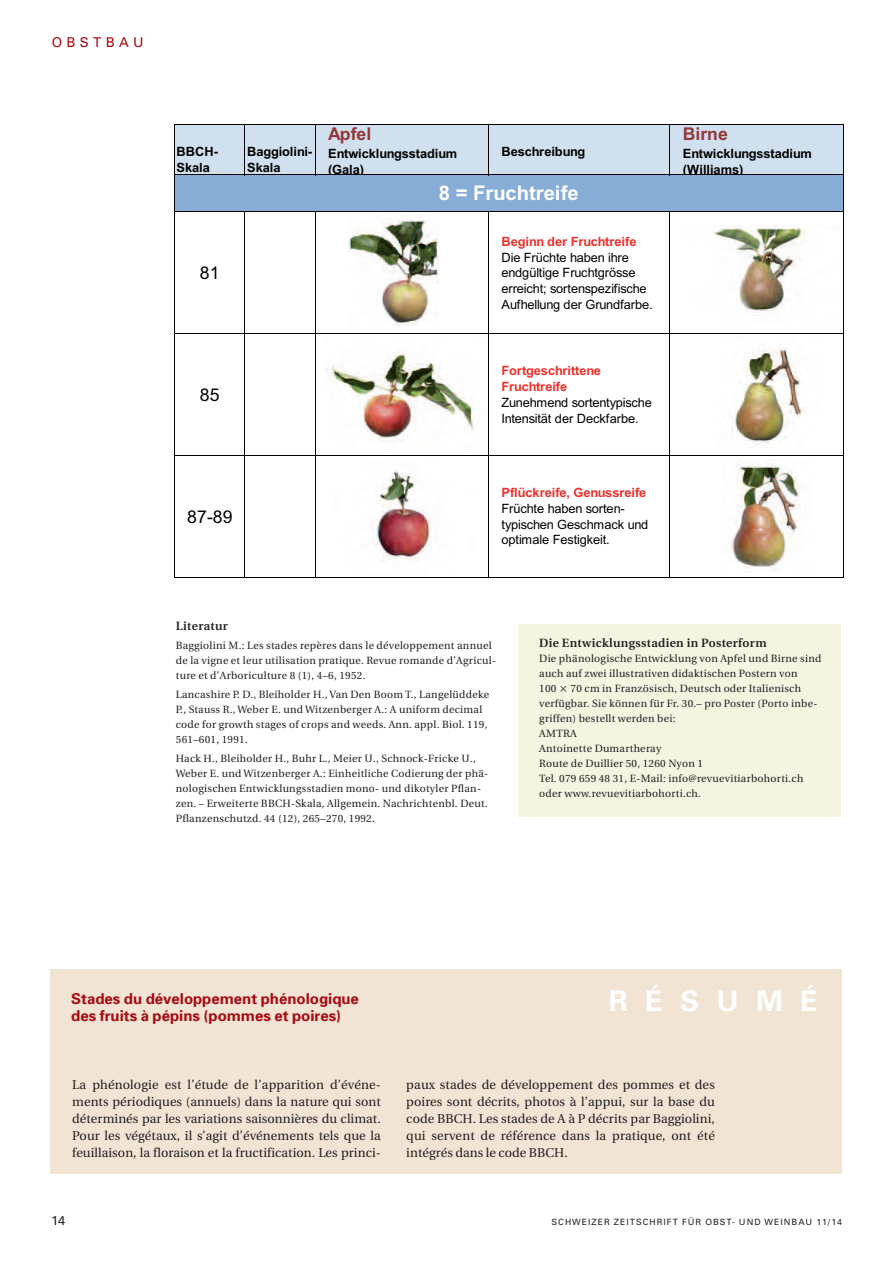
<style>
.page{position:relative;width:893px;height:1263px;background:#fff}
.page>*{position:absolute;margin:0;border:0;box-sizing:border-box;transform-origin:0 0}
.t1{font:700 28.5px "Univers";letter-spacing:.61em;color:#fff}
.t2{font:20.25px "Arial Bold MT+T42+DXNLOR";color:#fff}
.t3{font:17.55px "Arial Bold MT+T42+DXNLOR";color:#923838}
.t4{font:17.55px "Arial MT+T42+WVFWAV";letter-spacing:.005em;color:#000}
.t5{font:700 15px "Univers";color:#a70a12}
.t6{font:13.5px "Univers";letter-spacing:.32em;color:#a70a12}
.t7{font:12.75px/17px "Utopia";letter-spacing:.005em;color:#231f20;text-align:justify}
.t8{font:12.75px/15.8px "Arial MT+T42+WVFWAV";letter-spacing:-.005em;color:#000}
.t9{font:12.75px/16px "Arial Bold MT+T42+DXNLOR";letter-spacing:-.005em;color:#000}
.t10{font:12.75px/16px "Arial Bold MT+T42+DXNLOR";letter-spacing:-.005em;color:#ee2f2a}
.t11{font:12.75px "Univers";color:#231f20}
.t12{font:600 12px "Utopia";letter-spacing:.025em;color:#231f20}
.t13{font:10.5px/15px "Utopia";letter-spacing:.025em;color:#231f20}
.t14{font:8.7px "Univers";letter-spacing:.115em;color:#231f20}
</style>
<div class="page">
<div style="left:50px;top:969px;width:791px;height:205px;background:#f1e4d5"></div>
<div style="left:175px;top:125px;width:668px;height:50px;background:#d0e0ee"></div>
<div style="left:175px;top:175px;width:668px;height:37px;background:#87acd6"></div>
<hr style="left:244px;top:125px;width:1px;height:50px;background:#000">
<hr style="left:315px;top:125px;width:1px;height:50px;background:#000">
<hr style="left:488px;top:125px;width:1px;height:50px;background:#000">
<hr style="left:669px;top:125px;width:1px;height:50px;background:#000">
<hr style="left:174px;top:124px;width:1px;height:454px;background:#000">
<hr style="left:244px;top:212px;width:1px;height:366px;background:#000">
<hr style="left:315px;top:212px;width:1px;height:366px;background:#000">
<hr style="left:488px;top:212px;width:1px;height:366px;background:#000">
<hr style="left:669px;top:212px;width:1px;height:366px;background:#000">
<hr style="left:843px;top:125px;width:1px;height:453px;background:#000">
<hr style="left:175px;top:124px;width:669px;height:1px;background:#000">
<hr style="left:175px;top:174px;width:669px;height:1px;background:#000">
<hr style="left:175px;top:211px;width:669px;height:1px;background:#000">
<hr style="left:175px;top:333px;width:669px;height:1px;background:#000">
<hr style="left:175px;top:455px;width:669px;height:1px;background:#000">
<hr style="left:175px;top:577px;width:669px;height:1px;background:#000">
<img style="left:325px;top:352px;width:149px;height:90px">
<img style="left:373px;top:471px;width:59px;height:91px">
<img style="left:348px;top:217px;width:90px;height:109px">
<img style="left:732px;top:348px;width:75px;height:100px">
<img style="left:731px;top:460px;width:72px;height:113px">
<img style="left:714px;top:225px;width:91px;height:91px">
<div style="left:519px;top:624px;width:322px;height:192px;background:#f5f4e1"></div>
<p class="t6" style="left:52px;top:37px;width:94px">OBSTBAU</p>
<p class="t9" style="left:177px;top:143px;width:43px">BBCH-<br>Skala</p>
<p class="t9" style="left:247px;top:143px;width:67px">Baggiolini-<br>Skala</p>
<h3 class="t4" style="left:200px;top:262px;width:21px">81</h3>
<h3 class="t3" style="left:328px;top:122px;width:45px">Apfel</h3>
<p class="t9" style="left:328px;top:145px;width:131px">Entwicklungsstadium (Gala)</p>
<p class="t9" style="left:501px;top:143px;width:85px">Beschreibung</p>
<h2 class="t2" style="left:439px;top:180px;width:142px">8 = Fruchtreife</h2>
<p class="t10" style="left:501px;top:234px;width:136px">Beginn der Fruchtreife</p>
<p class="t8" style="left:501px;top:249px;width:153px">Die Früchte haben ihre endgültige Fruchtgrösse erreicht; sortenspezifische<br>Aufhellung der Grundfarbe.</p>
<h3 class="t4" style="left:200px;top:383px;width:21px">85</h3>
<p class="t10" style="left:501px;top:363px;width:101px">Fortgeschrittene<br>Fruchtreife</p>
<p class="t8" style="left:501px;top:395px;width:152px">Zunehmend sortentypische<br>Intensität der Deckfarbe.</p>
<h3 class="t4" style="left:187px;top:505px;width:47px">87-89</h3>
<p class="t10" style="left:501px;top:485px;width:146px">Pflückreife, Genussreife</p>
<p class="t8" style="left:501px;top:501px;width:148px">Früchte haben sorten&shy;typischen Geschmack und optimale Festigkeit.</p>
<h3 class="t3" style="left:683px;top:122px;width:47px">Birne</h3>
<p class="t9" style="left:683px;top:145px;width:131px">Entwicklungsstadium (Williams)</p>
<p class="t12" style="left:176px;top:621px;width:54px">Literatur</p>
<p class="t13" style="left:176px;top:639px;width:322px">Baggiolini M.: Les stades repères dans le développement annuel de la vigne et leur utilisation pratique. Revue romande d’Agricul&shy;ture et d’Arboriculture 8 (1), 4–6, 1952.</p>
<p class="t13" style="left:176px;top:688px;width:315px">Lancashire P. D., Bleiholder H., Van Den Boom T., Langelüddeke P., Stauss R., Weber E. und Witzenberger A.: A uniform decimal code for growth stages of crops and weeds. Ann. appl. Biol. 119, 561–601, 1991.</p>
<p class="t13" style="left:176px;top:752px;width:314px">Hack H., Bleiholder H., Buhr L., Meier U., Schnock-Fricke U., Weber E. und Witzenberger A.: Einheitliche Codierung der phä&shy;nologischen Entwicklungsstadien mono- und dikotyler Pflan&shy;zen. – Erweiterte BBCH-Skala, Allgemein. Nachrichtenbl. Deut.<br>Pflanzenschutzd. 44 (12), 265–270, 1992.</p>
<p class="t12" style="left:539px;top:638px;width:229px">Die Entwicklungsstadien in Posterform</p>
<p class="t13" style="left:539px;top:652px;width:284px">Die phänologische Entwicklung von Apfel und Birne sind auch auf zwei illustrativen didaktischen Postern von<br>100</p>
<p class="t13" style="left:539px;top:682px;width:280px;text-indent:31px">70 cm in Französisch, Deutsch oder Italienisch verfügbar. Sie können für Fr. 30.– pro Poster (Porto inbe&shy;griffen) bestellt werden bei:<br>AMTRA<br>Antoinette Dumartheray<br>Route de Duillier 50, 1260 Nyon 1<br>Tel. 079 659 48 31, E-Mail: info@revuevitiarbohorti.ch oder www.revuevitiarbohorti.ch.</p>
<h3 class="t5" style="left:71px;top:993px;width:289px">Stades du développement phénologique</h3>
<h1 class="t1" style="left:609px;top:990px;width:210px">RÉSUMÉ</h1>
<h3 class="t5" style="left:71px;top:1010px;width:272px">des fruits à pépins (pommes et poires)</h3>
<p class="t7" style="left:72px;top:1077px;width:310px">La phénologie est l’étude de l’apparition d’événe&shy;ments périodiques (annuels) dans la nature qui sont déterminés par les variations saisonnières du climat.<br>Pour les végétaux, il s’agit d’événements tels que la feuillaison, la floraison et la fructification. Les princi-</p>
<p class="t7" style="left:406px;top:1077px;width:310px">paux stades de développement des pommes et des poires sont décrits, photos à l’appui, sur la base du code BBCH. Les stades de A à P décrits par Baggiolini, qui servent de référence dans la pratique, ont été intégrés dans le code BBCH.</p>
<p class="t11" style="left:51px;top:1215px;width:16px">14</p>
<p class="t14" style="left:551px;top:1218px;width:292px">SCHWEIZER ZEITSCHRIFT FÜR OBST- UND WEINBAU 11/14</p>
</div>
